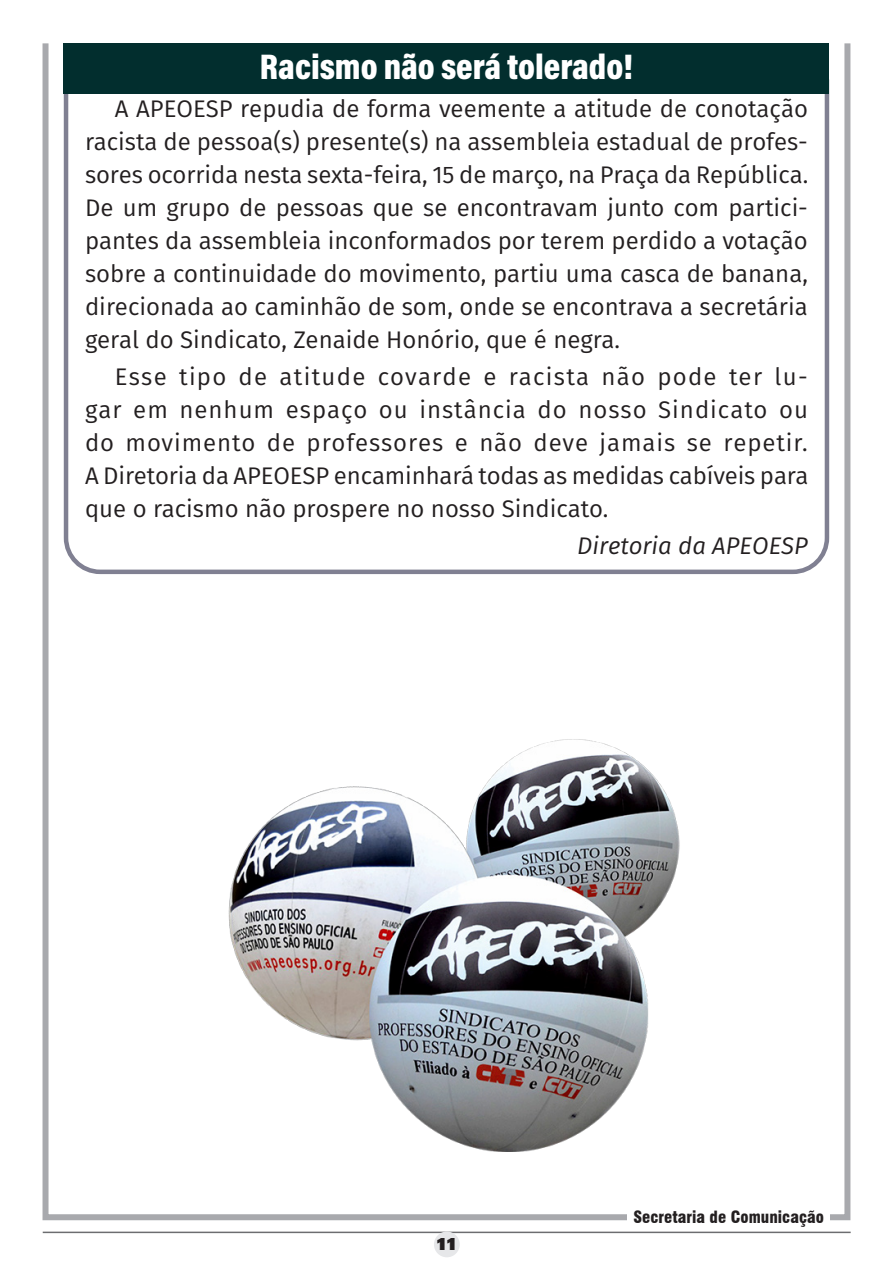
<style>
.page{position:relative;width:893px;height:1263px;background:#fff}
.page>*{position:absolute;margin:0;border:0;box-sizing:border-box;transform-origin:0 0}
.Corpo_do_texto{font:900 36px "Acumin Pro Cond";color:#fff}
.Corpo_do_texto-2{font:24px/33px "Fira Sans";color:#231f20;text-align:justify}
.Corpo_do_texto-3{font:italic 24px "Fira Sans";color:#231f20}
.t1{font:700 18px "U001 DOT Ultr";color:#231f20}
.t2{font:900 condensed 16.5px "Swiss 721 BT";color:#231f20}
</style>
<div class="page">
<div style="left:43px;top:40px;width:807px;height:1180px;border:6px solid #a8a9ad"></div>
<hr style="left:43px;top:1231px;width:808px;height:2px;background:#6c6d70">
<div style="left:434px;top:1231px;width:26px;height:26px;background:#e6e7e9;border-radius:50%"></div>
<div style="left:628px;top:1209px;width:202px;height:18px;background:#fff"></div>
<svg style="left:63px;top:77px;width:767px;height:498px"></svg>
<div style="left:64px;top:43px;width:765px;height:51px;background:#022e2e"></div>
<img style="left:228px;top:739px;width:452px;height:412px">
<p class="Corpo_do_texto" style="left:260px;top:43px;width:375px">Racismo não será tolerado!</p>
<p class="Corpo_do_texto-2" style="left:85px;top:91px;width:725px;text-indent:30px">A APEOESP repudia de forma veemente a atitude de conotação racista de pessoa(s) presente(s) na assembleia estadual de profes&shy;sores ocorrida nesta sexta-feira, 15 de março, na Praça da República.<br>De um grupo de pessoas que se encontravam junto com partici&shy;pantes da assembleia inconformados por terem perdido a votação sobre a continuidade do movimento, partiu uma casca de banana, direcionada ao caminhão de som, onde se encontrava a secretária geral do Sindicato, Zenaide Honório, que é negra.</p>
<p class="Corpo_do_texto-2" style="left:85px;top:359px;width:725px;text-indent:30px">Esse tipo de atitude covarde e racista não pode ter lu&shy;gar em nenhum espaço ou instância do nosso Sindicato ou do movimento de professores e não deve jamais se repetir.<br>A Diretoria da APEOESP encaminhará todas as medidas cabíveis para que o racismo não prospere no nosso Sindicato.</p>
<p class="Corpo_do_texto-3" style="left:577px;top:528px;width:232px">Diretoria da APEOESP</p>
<p class="t1" style="left:436px;top:1233px;width:23px">11</p>
<p class="t2" style="left:633px;top:1207px;width:192px">Secretaria de Comunicação</p>
</div>
